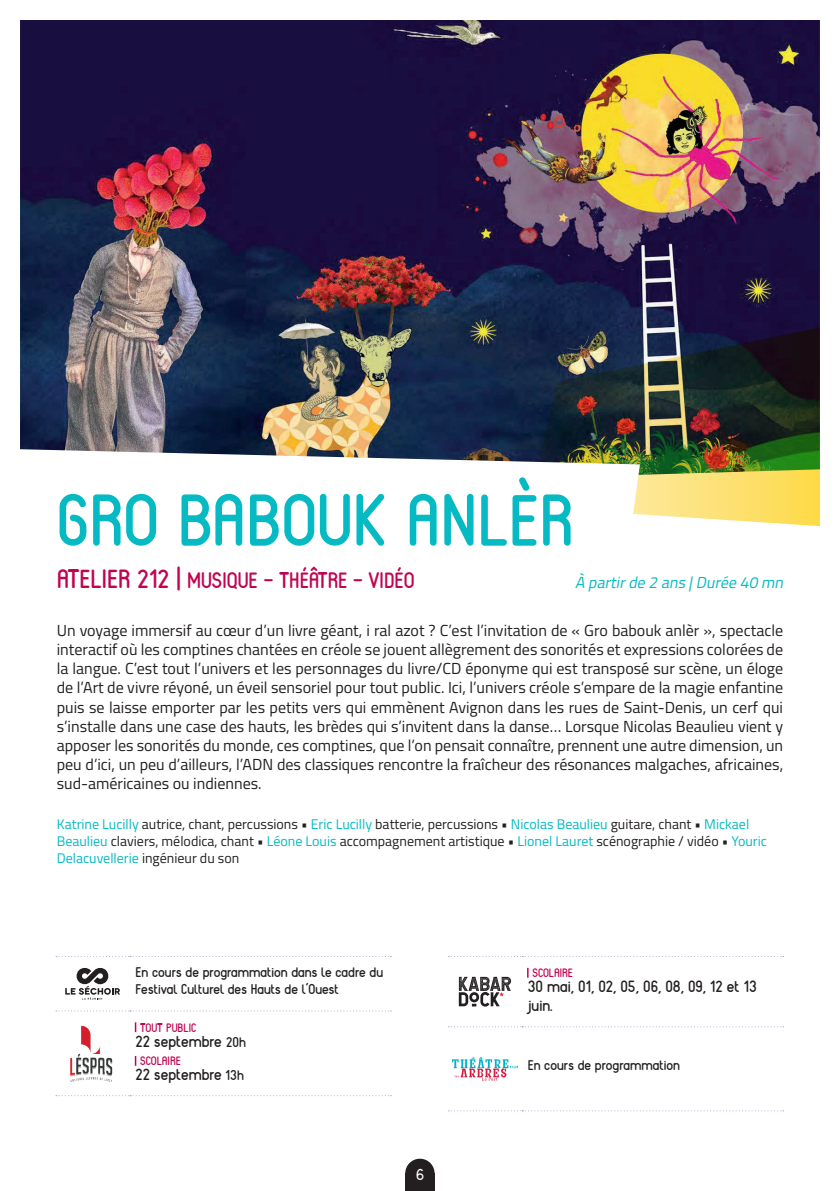
<style>
.page{position:relative;width:840px;height:1191px;background:#fff}
.page>*{position:absolute;margin:0;border:0;box-sizing:border-box;transform-origin:0 0}
.t1{font:700 72px "Reef";color:#05bac2}
.t2{font:700 22px "Reef";color:#c10452}
.t3{font:16px/19.2px "Titillium";color:#231f20;text-align:justify}
.t4{font:700 16px/19.2px "Reef";color:#231f20}
.t5{font:italic 16px "Titillium";color:#05bac2}
.t6{font:700 16px "Plum";color:#fff}
.t7{font:14px/16.8px "Titillium";color:#231f20}
.t8{font:700 14px/16.8px "Reef";color:#231f20}
.t9{font:700 12px "Reef";color:#c10452}
.s1{font-size:26px}
.s2{color:#05bac2}
.s3{font-size:14px}
</style>
<div class="page">
<svg style="left:448px;top:956px;width:335px;height:1px"></svg>
<svg style="left:448px;top:1026px;width:335px;height:1px"></svg>
<svg style="left:448px;top:1110px;width:335px;height:1px"></svg>
<svg style="left:458px;top:976px;width:52px;height:30px"></svg>
<svg style="left:452px;top:1057px;width:66px;height:23px"></svg>
<svg style="left:56px;top:1095px;width:335px;height:1px"></svg>
<svg style="left:56px;top:956px;width:335px;height:1px"></svg>
<svg style="left:56px;top:1010px;width:335px;height:1px"></svg>
<svg style="left:65px;top:968px;width:55px;height:31px"></svg>
<img style="left:71px;top:1025px;width:42px;height:56px">
<img style="left:21px;top:21px;width:797px;height:428px">
<img style="left:527px;top:323px;width:291px;height:203px">
<svg style="left:21px;top:449px;width:618px;height:77px"></svg>
<div style="left:405px;top:1158px;width:29px;height:30px;background:#231f20;border-radius:50%"></div>
<div style="left:405px;top:1173px;width:29px;height:18px;background:#231f20"></div>
<h1 class="t1" style="left:57px;top:474px;width:518px">GRO BABOUK ANLÈR</h1>
<h2 class="t2" style="left:57px;top:566px;width:359px"><span class="s1">ATELIER 212 |</span> MUSIQUE - THÉÂTRE - VIDÉO</h2>
<p class="t3" style="left:57px;top:620px;width:727px">Un voyage immersif au cœur d’un livre géant, i ral azot ? C’est l’invitation de « Gro babouk anlèr », spectacle interactif où les comptines chantées en créole se jouent allègrement des sonorités et expressions colorées de la langue. C’est tout l’univers et les personnages du livre/CD éponyme qui est transposé sur scène, un éloge de l’Art de vivre réyoné, un éveil sensoriel pour tout public. Ici, l’univers créole s’empare de la magie enfantine puis se laisse emporter par les petits vers qui emmènent Avignon dans les rues de Saint-Denis, un cerf qui s’installe dans une case des hauts, les brèdes qui s’invitent dans la danse… Lorsque Nicolas Beaulieu vient y apposer les sonorités du monde, ces comptines, que l’on pensait connaître, prennent une autre dimension, un peu d’ici, un peu d’ailleurs, l’ADN des classiques rencontre la fraîcheur des résonances malgaches, africaines, sud-américaines ou indiennes.</p>
<p class="t7" style="left:57px;top:815px;width:711px"><span class="s2">Katrine Lucilly</span> autrice, chant, percussions • <span class="s2">Eric Lucilly</span> batterie, percussions • <span class="s2">Nicolas Beaulieu</span> guitare, chant • <span class="s2">Mickael<br>Beaulieu</span> claviers, mélodica, chant • <span class="s2">Léone Louis</span> accompagnement artistique • <span class="s2">Lionel Lauret</span> scénographie / vidéo • <span class="s2">Youric<br>Delacuvellerie</span> ingénieur du son</p>
<p class="t5" style="left:575px;top:571px;width:213px">À partirde 2 ans |Durée 40 mn</p>
<p class="t8" style="left:135px;top:963px;width:249px">En cours de programmation dans le cadre du<br>Festival Culturel des Hauts de l’Ouest</p>
<p class="t9" style="left:140px;top:1019px;width:58px">TOUT PUBLIC</p>
<p class="t4" style="left:135px;top:1031px;width:112px">22 septembre <span class="s3">20h</span></p>
<p class="t9" style="left:140px;top:1053px;width:42px">SCOLAIRE</p>
<p class="t4" style="left:135px;top:1065px;width:110px">22 septembre <span class="s3">13h</span></p>
<p class="t6" style="left:415px;top:1166px;width:12px">6</p>
<p class="t9" style="left:532px;top:965px;width:42px">SCOLAIRE</p>
<p class="t4" style="left:527px;top:977px;width:230px">30 mai, 01, 02, 05, 06, 08, 09, 12 et 13 juin.</p>
<p class="t8" style="left:527px;top:1056px;width:154px">En cours de programmation</p>
</div>
